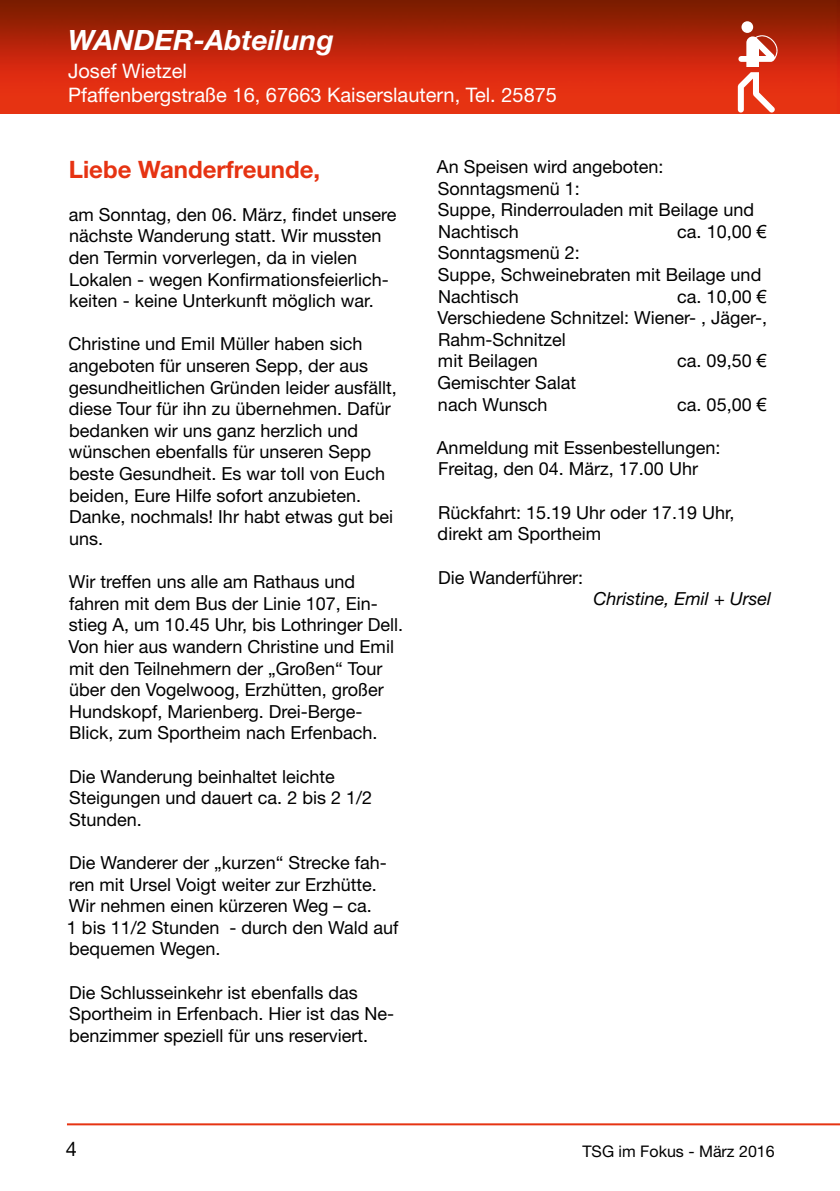
<style>
.page{position:relative;width:840px;height:1191px;background:#fff}
.page>*{position:absolute;margin:0;border:0;box-sizing:border-box;transform-origin:0 0}
.t1{font:italic 700 28px "Helvetica Neue";color:#fff}
.t2{font:700 24px "Helvetica Neue";color:#e63312}
.t3{font:20px/24px "Helvetica Neue";color:#fff}
.t4{font:20px "Helvetica Neue";color:#000}
.t5{font:18px/21.6px "Helvetica Neue";color:#000}
.t6{font:italic 18px "Helvetica Neue";color:#000}
.t7{font:16px "Helvetica Neue";color:#000}
.s1{font-family:"Arial"}
</style>
<div class="page">
<img style="left:0;top:0;width:839px;height:113px">
<hr style="left:67px;top:1123px;width:772px;height:2px;background:#e63312">
<svg style="left:737px;top:34px;width:40px;height:79px"></svg>
<div style="left:741px;top:21px;width:11px;height:12px;background:#fff;border-radius:50%"></div>
<h1 class="t1" style="left:68px;top:23px;width:267px">WANDER-Abteilung</h1>
<p class="t3" style="left:68px;top:59px;width:490px">Josef Wietzel<br>Pfaffenbergstraße 16, 67663 Kaiserslautern, Tel. 25875</p>
<h2 class="t2" style="left:69px;top:154px;width:253px">Liebe Wanderfreunde,</h2>
<p class="t5" style="left:69px;top:203px;width:329px">am Sonntag, den 06. März, findet unsere nächste Wanderung statt. Wir mussten den Termin vorverlegen, da in vielen Lokalen - wegen Konfirmationsfeierlich&shy;keiten - keine Unterkunft möglich war.</p>
<p class="t5" style="left:69px;top:333px;width:329px">Christine und Emil Müller haben sich angeboten für unseren Sepp, der aus gesundheitlichen Gründen leider ausfällt, diese Tour für ihn zu übernehmen. Dafür bedanken wir uns ganz herzlich und wünschen ebenfalls für unseren Sepp beste Gesundheit. Es war toll von Euch beiden, Eure Hilfe sofort anzubieten.<br>Danke, nochmals! Ihr habt etwas gut bei uns.</p>
<p class="t5" style="left:69px;top:570px;width:336px">Wir treffen uns alle am Rathaus und fahren mit dem Bus der Linie 107, Ein&shy;stieg A, um 10.45 Uhr, bis Lothringer Dell.<br>Von hier aus wandern Christine und Emil mit den Teilnehmern der „Großen“ Tour über den Vogelwoog, Erzhütten, großer Hundskopf, Marienberg. Drei-Berge-Blick, zum Sportheim nach Erfenbach.</p>
<p class="t5" style="left:69px;top:765px;width:304px">Die Wanderung beinhaltet leichte<br>Steigungen und dauert ca. 2 bis 2 1/2<br>Stunden.</p>
<p class="t5" style="left:67px;top:851px;width:333px">Die Wanderer der „kurzen“ Strecke fah&shy;ren mit Ursel Voigt weiter zur Erzhütte.<br>Wir nehmen einen kürzeren Weg – ca.<br>1 bis 11/2 Stunden - durch den Wald auf bequemen Wegen.</p>
<p class="t5" style="left:69px;top:981px;width:326px">Die Schlusseinkehr ist ebenfalls das<br>Sportheim in Erfenbach. Hier ist das Ne&shy;benzimmer speziell für uns reserviert.</p>
<p class="t5" style="left:437px;top:155px;width:318px">An Speisen wird angeboten:<br>Sonntagsmenü 1:<br>Suppe, Rinderrouladen mit Beilage und<br>Nachtisch</p>
<p class="t5" style="left:677px;top:220px;width:91px">ca. 10,00 <span class="s1">€</span></p>
<p class="t5" style="left:437px;top:242px;width:325px">Sonntagsmenü 2:<br>Suppe, Schweinebraten mit Beilage und<br>Nachtisch</p>
<p class="t5" style="left:437px;top:285px;width:331px;text-indent:240px">ca. 10,00 <span class="s1">€<br></span>Verschiedene Schnitzel: Wiener- , Jäger-,<br>Rahm-Schnitzel<br>mit Beilagen</p>
<p class="t5" style="left:677px;top:350px;width:91px">ca. 09,50 <span class="s1">€</span></p>
<p class="t5" style="left:437px;top:371px;width:140px">Gemischter Salat nach Wunsch</p>
<p class="t5" style="left:677px;top:393px;width:91px">ca. 05,00 <span class="s1">€</span></p>
<p class="t5" style="left:436px;top:436px;width:285px">Anmeldung mit Essenbestellungen:<br>Freitag, den 04. März, 17.00 Uhr</p>
<p class="t5" style="left:437px;top:501px;width:298px">Rückfahrt: 15.19 Uhr oder 17.19 Uhr, direkt am Sportheim</p>
<p class="t5" style="left:438px;top:566px;width:147px">Die Wanderführer:</p>
<p class="t6" style="left:593px;top:588px;width:179px">Christine, Emil + Ursel</p>
<p class="t4" style="left:66px;top:1136px;width:13px">4</p>
<p class="t7" style="left:582px;top:1141px;width:194px">TSG im Fokus - März 2016</p>
</div>
